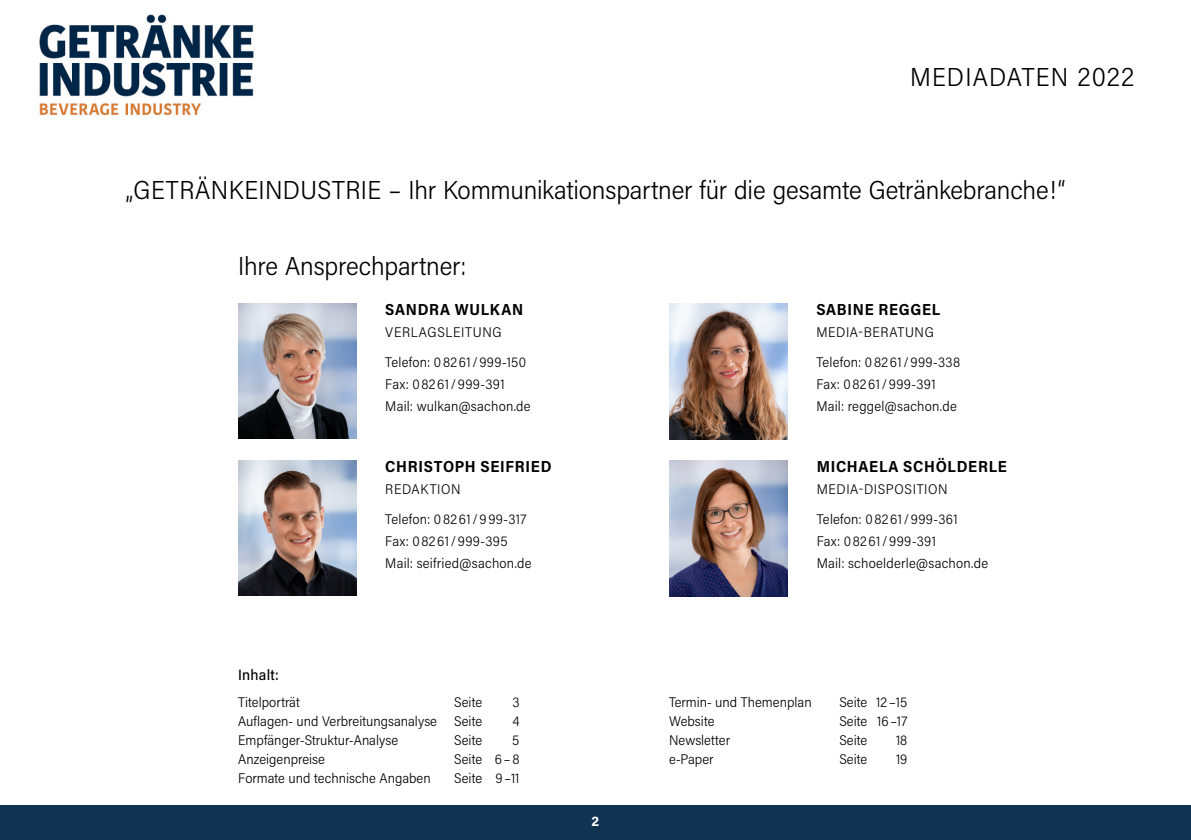
<style>
.page{position:relative;width:1191px;height:840px;background:#fff}
.page>*{position:absolute;margin:0;border:0;box-sizing:border-box;transform-origin:0 0}
.t1{font:26px "Acumin Variable Concept";letter-spacing:-.025em;color:#000}
.Text{font:16px "Acumin Variable Concept";letter-spacing:.03em;color:#000}
.Text-2{font:15px "Acumin Variable Concept";letter-spacing:.01em;color:#000}
.Text-3{font:14px "Acumin Variable Concept";letter-spacing:-.01em;color:#000}
.Text-4{font:14px "Acumin Variable Concept";letter-spacing:.015em;color:#000}
.Text-5{font:14px "Acumin Variable Concept";letter-spacing:.01em;color:#000}
.t2{font:14px "Acumin Variable Concept";color:#fff}
</style>
<div class="page">
<div style="left:0;top:805px;width:1191px;height:34px;background:#113251"></div>
<img style="left:39px;top:14px;width:215px;height:102px">
<img style="left:669px;top:460px;width:118px;height:135px">
<img style="left:238px;top:460px;width:118px;height:135px">
<img style="left:669px;top:303px;width:118px;height:136px">
<img style="left:238px;top:303px;width:118px;height:135px">
<p class="t1" style="left:910px;top:59px;width:227px">MEDIADATEN 2022</p>
<p class="t1" style="left:126px;top:172px;width:941px">„GETRÄNKEINDUSTRIE – Ihr Kommunikationspartner für die gesamte Getränkebranche!“</p>
<p class="t1" style="left:238px;top:247px;width:229px">Ihre Ansprechpartner:</p>
<p class="Text" style="left:385px;top:298px;width:140px">SANDRA WULKAN</p>
<p class="Text-3" style="left:385px;top:322px;width:119px">VERLAGSLEITUNG</p>
<p class="Text-3" style="left:385px;top:352px;width:142px">Telefon: 08261/999-150</p>
<p class="Text-4" style="left:385px;top:374px;width:121px">Fax: 08261/999-391</p>
<p class="Text-3" style="left:385px;top:396px;width:147px">Mail: wulkan@sachon.de</p>
<p class="Text" style="left:385px;top:455px;width:168px">CHRISTOPH SEIFRIED</p>
<p class="Text-3" style="left:385px;top:479px;width:78px">REDAKTION</p>
<p class="Text-3" style="left:385px;top:509px;width:143px">Telefon: 08261/999-317</p>
<p class="Text-4" style="left:385px;top:531px;width:124px">Fax: 08261/999-395</p>
<p class="Text-3" style="left:385px;top:553px;width:148px">Mail: seifried@sachon.de</p>
<p class="Text-2" style="left:238px;top:663px;width:42px">Inhalt:</p>
<p class="Text-3" style="left:238px;top:692px;width:63px">Titelporträt</p>
<p class="Text-3" style="left:454px;top:692px;width:30px">Seite</p>
<p class="Text-3" style="left:512px;top:692px;width:9px">3</p>
<p class="Text-3" style="left:238px;top:711px;width:246px">Auflagen- und Verbreitungsanalyse Seite</p>
<p class="Text-3" style="left:512px;top:711px;width:9px">4</p>
<p class="Text-3" style="left:238px;top:730px;width:162px">Empfänger-Struktur-Analyse</p>
<p class="Text-3" style="left:454px;top:730px;width:30px">Seite</p>
<p class="Text-3" style="left:512px;top:730px;width:9px">5</p>
<p class="Text-3" style="left:238px;top:749px;width:89px">Anzeigenpreise</p>
<p class="Text-3" style="left:454px;top:749px;width:67px">Seite 6–8</p>
<p class="Text-3" style="left:238px;top:768px;width:194px">Formate und technische Angaben</p>
<p class="Text-3" style="left:454px;top:768px;width:67px">Seite 9–11</p>
<p class="t2" style="left:591px;top:811px;width:9px">2</p>
<p class="Text" style="left:816px;top:298px;width:126px">SABINE REGGEL</p>
<p class="Text-3" style="left:816px;top:322px;width:120px">MEDIA-BERATUNG</p>
<p class="Text-3" style="left:816px;top:352px;width:146px">Telefon: 08261/999-338</p>
<p class="Text-4" style="left:816px;top:374px;width:121px">Fax: 08261/999-391</p>
<p class="Text-3" style="left:816px;top:396px;width:142px">Mail: reggel@sachon.de</p>
<p class="Text" style="left:816px;top:455px;width:192px">MICHAELA SCHÖLDERLE</p>
<p class="Text-3" style="left:816px;top:479px;width:133px">MEDIA-DISPOSITION</p>
<p class="Text-5" style="left:816px;top:509px;width:143px">Telefon: 08261/999-361</p>
<p class="Text-4" style="left:816px;top:531px;width:121px">Fax: 08261/999-391</p>
<p class="Text-3" style="left:816px;top:553px;width:173px">Mail: schoelderle@sachon.de</p>
<p class="Text-3" style="left:669px;top:692px;width:144px">Termin- und Themenplan</p>
<p class="Text-3" style="left:839px;top:692px;width:70px">Seite 12–15</p>
<p class="Text-3" style="left:669px;top:711px;width:47px">Website</p>
<p class="Text-3" style="left:839px;top:711px;width:70px">Seite 16–17</p>
<p class="Text-3" style="left:669px;top:730px;width:62px">Newsletter</p>
<p class="Text-3" style="left:839px;top:730px;width:30px">Seite</p>
<p class="Text-3" style="left:896px;top:730px;width:13px">18</p>
<p class="Text-3" style="left:669px;top:749px;width:46px">e-Paper</p>
<p class="Text-3" style="left:839px;top:749px;width:30px">Seite</p>
<p class="Text-3" style="left:896px;top:749px;width:13px">19</p>
</div>
